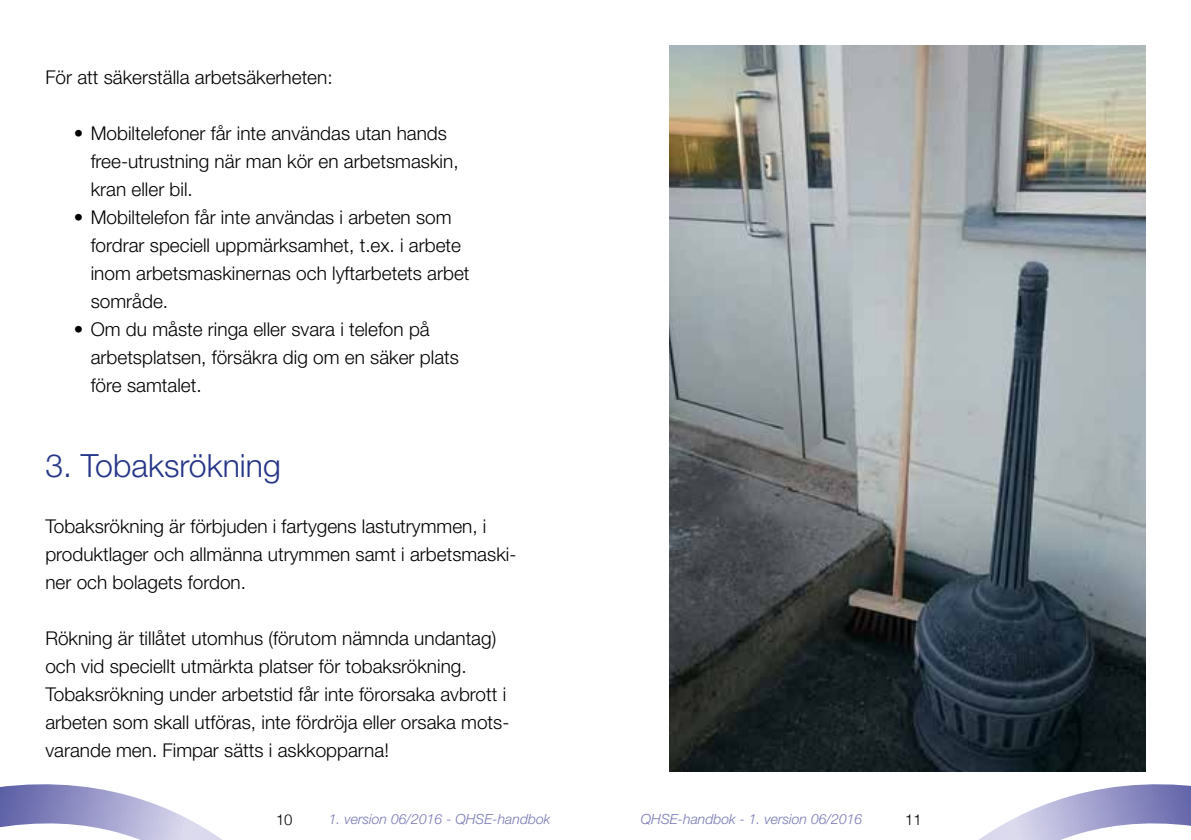
<style>
.page{position:relative;width:1191px;height:840px;background:#fff}
.page>*{position:absolute;margin:0;border:0;box-sizing:border-box;transform-origin:0 0}
.t1{font:300 32px "Helvetica Neue LT Pro";color:#243588}
.t2{font:300 19px/28px "Helvetica Neue LT Pro";color:#000}
.t3{font:300 15px "Helvetica";color:#000}
.t4{font:italic 300 14px "Helvetica Neue LT Pro";color:#7778b5}
</style>
<div class="page">
<svg style="left:895px;top:684px;width:296px;height:155px"></svg>
<svg style="left:0;top:784px;width:221px;height:55px"></svg>
<img style="left:669px;top:45px;width:476px;height:726px">
<p class="t2" style="left:45px;top:63px;width:289px">För att säkerställa arbetsäkerheten:</p>
<p class="t2" style="left:91px;top:119px;width:369px;text-indent:-17px">• Mobiltelefoner får inte användas utan hands free-utrustning när man kör en arbetsmaskin, kran eller bil.</p>
<p class="t2" style="left:91px;top:203px;width:380px;text-indent:-17px">• Mobiltelefon får inte användas i arbeten som fordrar speciell uppmärksamhet, t.ex. i arbete inom arbetsmaskinernas och lyftarbetets arbet sområde.</p>
<p class="t2" style="left:91px;top:315px;width:370px;text-indent:-17px">• Om du måste ringa eller svara i telefon på arbetsplatsen, försäkra dig om en säker plats före samtalet.</p>
<h1 class="t1" style="left:45px;top:445px;width:237px">3. Tobaksrökning</h1>
<p class="t2" style="left:45px;top:511px;width:472px">Tobaksrökning är förbjuden i fartygens lastutrymmen, i produktlager och allmänna utrymmen samt i arbetsmaski&shy;ner och bolagets fordon.</p>
<p class="t2" style="left:45px;top:623px;width:465px">Rökning är tillåtet utomhus (förutom nämnda undantag) och vid speciellt utmärkta platser för tobaksrökning.<br>Tobaksrökning under arbetstid får inte förorsaka avbrott i arbeten som skall utföras, inte fördröja eller orsaka mots&shy;varande men. Fimpar sätts i askkopparna!</p>
<p class="t3" style="left:276px;top:806px;width:18px">10</p>
<p class="t4" style="left:329px;top:810px;width:223px">1. version 06/2016 - QHSE-handbok</p>
<p class="t4" style="left:641px;top:810px;width:223px">QHSE-handbok - 1. version 06/2016</p>
<p class="t3" style="left:904px;top:806px;width:18px">11</p>
</div>
